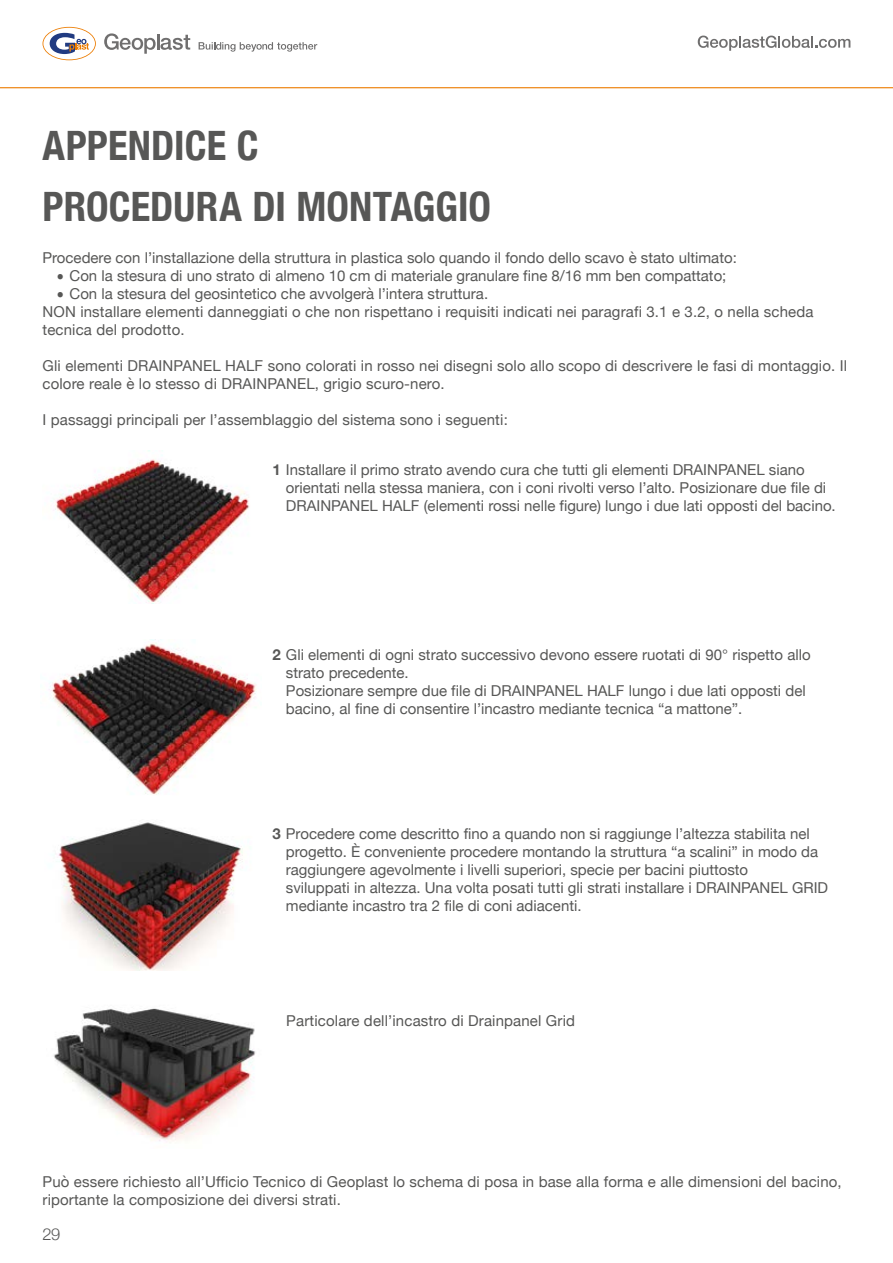
<style>
.page{position:relative;width:893px;height:1263px;background:#fff}
.page>*{position:absolute;margin:0;border:0;box-sizing:border-box;transform-origin:0 0}
.t1{font:700 condensed 40.5px/61.5px "Helvetica Neue";letter-spacing:.005em;color:#575756}
.t2{font:300 16.5px "Helvetica Neue";color:#575756}
.t3{font:15px/18px "Helvetica Neue";color:#575756}
.s1{font-weight:700}
</style>
<div class="page">
<hr style="left:0;top:87px;width:893px;height:1px;background:#ec7c01">
<svg style="left:43px;top:27px;width:53px;height:33px"></svg>
<svg style="left:104px;top:33px;width:86px;height:21px"></svg>
<svg style="left:199px;top:42px;width:118px;height:10px"></svg>
<svg style="left:698px;top:36px;width:152px;height:15px"></svg>
<img style="left:49px;top:639px;width:208px;height:156px">
<img style="left:53px;top:1008px;width:203px;height:135px">
<img style="left:55px;top:451px;width:195px;height:153px">
<img style="left:58px;top:822px;width:185px;height:149px">
<h1 class="t1" style="left:43px;top:112px;width:450px">APPENDICE C<br>PROCEDURA DI MONTAGGIO</h1>
<p class="t3" style="left:43px;top:249px;width:696px">Procedere con l’installazione della struttura in plastica solo quando il fondo dello scavo è stato ultimato:</p>
<p class="t3" style="left:70px;top:267px;width:658px">Con la stesura di uno strato di almeno 10 cm di materiale granulare fine 8/16 mm ben compattato;</p>
<p class="t3" style="left:70px;top:285px;width:420px">Con la stesura del geosintetico che avvolgerà l’intera struttura.</p>
<p class="t3" style="left:43px;top:303px;width:772px">NON installare elementi danneggiati o che non rispettano i requisiti indicati nei paragrafi 3.1 e 3.2, o nella scheda</p>
<p class="t3" style="left:43px;top:321px;width:144px">tecnica del prodotto.</p>
<p class="t3" style="left:43px;top:357px;width:806px">Gli elementi DRAINPANEL HALF sono colorati in rosso nei disegni solo allo scopo di descrivere le fasi di montaggio. Il colore reale è lo stesso di DRAINPANEL, grigio scuro-nero.</p>
<p class="t3" style="left:43px;top:411px;width:467px">I passaggi principali per l’assemblaggio del sistema sono i seguenti:</p>
<p class="t3" style="left:286px;top:462px;width:551px;text-indent:-14px"><span class="s1">1</span> Installare il primo strato avendo cura che tutti gli elementi DRAINPANEL siano orientati nella stessa maniera, con i coni rivolti verso l’alto. Posizionare due file di<br>DRAINPANEL HALF (elementi rossi nelle figure) lungo i due lati opposti del bacino.</p>
<p class="t3" style="left:286px;top:647px;width:526px;text-indent:-14px"><span class="s1">2</span> Gli elementi di ogni strato successivo devono essere ruotati di 90° rispetto allo strato precedente.<br>Posizionare sempre due file di DRAINPANEL HALF lungo i due lati opposti del bacino, al fine di consentire l’incastro mediante tecnica “a mattone”.</p>
<p class="t3" style="left:286px;top:825px;width:544px;text-indent:-14px"><span class="s1">3</span> Procedere come descritto fino a quando non si raggiunge l’altezza stabilita nel progetto. È conveniente procedere montando la struttura “a scalini” in modo da raggiungere agevolmente i livelli superiori, specie per bacini piuttosto<br>sviluppati in altezza. Una volta posati tutti gli strati installare i DRAINPANEL GRID mediante incastro tra 2 file di coni adiacenti.</p>
<p class="t3" style="left:286px;top:1013px;width:290px">Particolare dell’incastro di Drainpanel Grid</p>
<p class="t3" style="left:43px;top:1174px;width:801px">Può essere richiesto all’Ufficio Tecnico di Geoplast lo schema di posa in base alla forma e alle dimensioni del bacino, riportante la composizione dei diversi strati.</p>
<p class="t2" style="left:43px;top:1220px;width:19px">29</p>
</div>
